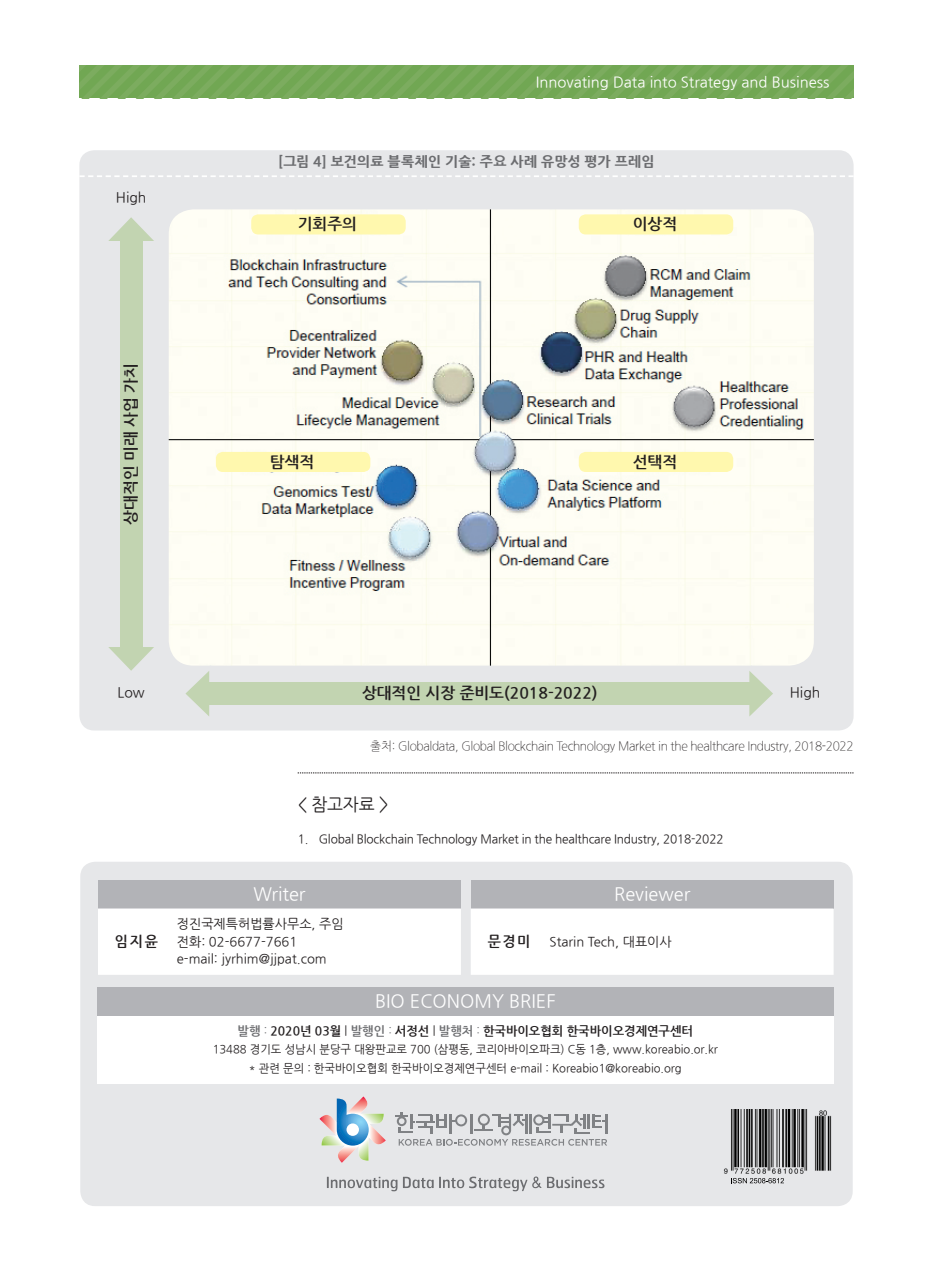
<style>
.page{position:relative;width:933px;height:1275px;background:#fff}
.page>*{position:absolute;margin:0;border:0;box-sizing:border-box;transform-origin:0 0}
.t1{font:18.2px "Nanum Gothic";color:#fff}
.t2{font:17.5px "Nanum Gothic";color:#231f20}
.t3{font:700 15.75px "Nanum Gothic";color:#231f20}
.t4{font:14.88px "Nanum Gothic";color:#fff}
.t5{font:700 14.53px "Nanum Gothic";color:#231f20}
.표큰제목{font:800 14px "Nanum Gothic";letter-spacing:.005em;color:#6c6d70}
.t6{font:14px "Nanum Gothic";color:#231f20}
.t7{font:12.95px "Nanum Gothic";color:#231f20}
.t8{font:700 12.6px "Nanum Gothic";color:#231f20}
.t9{font:300 12.25px "Nanum Gothic";letter-spacing:-.025em;color:#231f20;scale:.96 1}
.t10{font:12.25px "Nanum Gothic";letter-spacing:-.015em;color:#231f20}
.t11{font:11.55px "Nanum Gothic";color:#231f20}
.s1{color:#6c6d70}
.s2{font-weight:400;font-size:11.55px;color:#6c6d70}
.s3{font-weight:400;font-size:11.55px}
</style>
<div class="page">
<svg style="left:79px;top:66px;width:774px;height:32px;background:#75a957"></svg>
<div style="left:79px;top:150px;width:774px;height:580px;background:#e6e7e9;border-radius:15px"></div>
<svg style="left:79px;top:175px;width:774px;height:2px"></svg>
<img style="left:169px;top:209px;width:645px;height:457px">
<svg style="left:108px;top:217px;width:46px;height:24px"></svg>
<svg style="left:108px;top:647px;width:46px;height:24px"></svg>
<div style="left:120px;top:237px;width:22px;height:413px;background:#c2d4b1"></div>
<svg style="left:749px;top:671px;width:24px;height:45px"></svg>
<svg style="left:185px;top:671px;width:24px;height:45px"></svg>
<div style="left:205px;top:682px;width:549px;height:23px;background:#c2d4b1"></div>
<div style="left:251px;top:214px;width:155px;height:20px;background:#fff8ae;border-radius:7px"></div>
<div style="left:216px;top:452px;width:154px;height:20px;background:#fff8ae;border-radius:7px"></div>
<div style="left:579px;top:214px;width:154px;height:20px;background:#fff8ae;border-radius:7px"></div>
<div style="left:579px;top:452px;width:154px;height:20px;background:#fff8ae;border-radius:7px"></div>
<svg style="left:298px;top:773px;width:555px;height:1px"></svg>
<div style="left:80px;top:862px;width:772px;height:344px;background:#e6e7e9;border-radius:15px"></div>
<hr style="left:605px;top:1114px;width:3px;height:19px;background:#808285">
<svg style="left:395px;top:1112px;width:212px;height:34px"></svg>
<svg style="left:319px;top:1096px;width:67px;height:67px"></svg>
<svg style="left:327px;top:1176px;width:277px;height:15px"></svg>
<svg style="left:724px;top:1173px;width:80px;height:11px"></svg>
<img style="left:723px;top:1109px;width:109px;height:64px">
<div style="left:98px;top:880px;width:363px;height:28px;background:#b2b3b7"></div>
<div style="left:98px;top:908px;width:363px;height:67px;background:#fff"></div>
<div style="left:471px;top:880px;width:362px;height:28px;background:#b2b3b7"></div>
<div style="left:471px;top:908px;width:362px;height:67px;background:#fff"></div>
<div style="left:97px;top:988px;width:736px;height:28px;background:#b2b3b7"></div>
<div style="left:97px;top:1016px;width:736px;height:67px;background:#fff"></div>
<p class="t4" style="left:536px;top:75px;width:295px">Innovating Data into Strategy and Business</p>
<p class="t6" style="left:116px;top:191px;width:32px">High</p>
<p class="t3" style="left:123px;top:525px;width:163px;rotate:-90deg">상대적인 미래 사업 가치</p>
<p class="표큰제목" style="left:278px;top:154px;width:378px">[그림 4] 보건의료 블록체인 기술: 주요 사례 유망성 평가 프레임</p>
<p class="t3" style="left:298px;top:216px;width:61px">기회주의</p>
<p class="t3" style="left:270px;top:454px;width:46px">탐색적</p>
<p class="t3" style="left:632px;top:216px;width:46px">이상적</p>
<p class="t3" style="left:632px;top:454px;width:46px">선택적</p>
<p class="t6" style="left:118px;top:686px;width:29px">Low</p>
<p class="t3" style="left:362px;top:686px;width:237px">상대적인 시장 준비도(2018-2022)</p>
<p class="t6" style="left:789px;top:686px;width:32px">High</p>
<p class="t9" style="left:370px;top:740px;width:505px">출처: Globaldata, Global Blockchain Technology Market in the healthcare Industry, 2018-2022</p>
<p class="t2" style="left:298px;top:796px;width:92px">&lt; 참고자료 &gt;</p>
<p class="t10" style="left:298px;top:833px;width:427px">1. Global Blockchain Technology Market in the healthcare Industry, 2018-2022</p>
<p class="t5" style="left:115px;top:934px;width:45px">임 지 윤</p>
<p class="t1" style="left:253px;top:885px;width:54px">Writer</p>
<p class="t7" style="left:177px;top:918px;width:168px">정진국제특허법률사무소, 주임</p>
<p class="t7" style="left:177px;top:935px;width:122px">전화: 02-6677-7661</p>
<p class="t7" style="left:177px;top:953px;width:151px">e-mail: jyrhim@jjpat.com</p>
<p class="t1" style="left:614px;top:885px;width:78px">Reviewer</p>
<p class="t5" style="left:488px;top:934px;width:44px">문경미</p>
<p class="t7" style="left:549px;top:935px;width:124px">Starin Tech, 대표이사</p>
<p class="t1" style="left:375px;top:993px;width:182px">BIO ECONOMY BRIEF</p>
<p class="t8" style="left:237px;top:1024px;width:457px"><span class="s1">발행</span> <span class="s2">:</span> 2020년 03월 <span class="s3">|</span> <span class="s1">발행인</span> <span class="s2">:</span> 서정선 <span class="s3">|</span> <span class="s1">발행처</span> <span class="s2">:</span> 한국바이오협회 한국바이오경제연구센터</p>
<p class="t11" style="left:213px;top:1044px;width:507px">13488 경기도 성남시 분당구 대왕판교로 700 (삼평동, 코리아바이오파크) C동 1층, www.koreabio.or.kr</p>
<p class="t11" style="left:249px;top:1063px;width:434px">* 관련 문의 : 한국바이오협회 한국바이오경제연구센터 e-mail : Koreabio1@koreabio.org</p>
</div>
